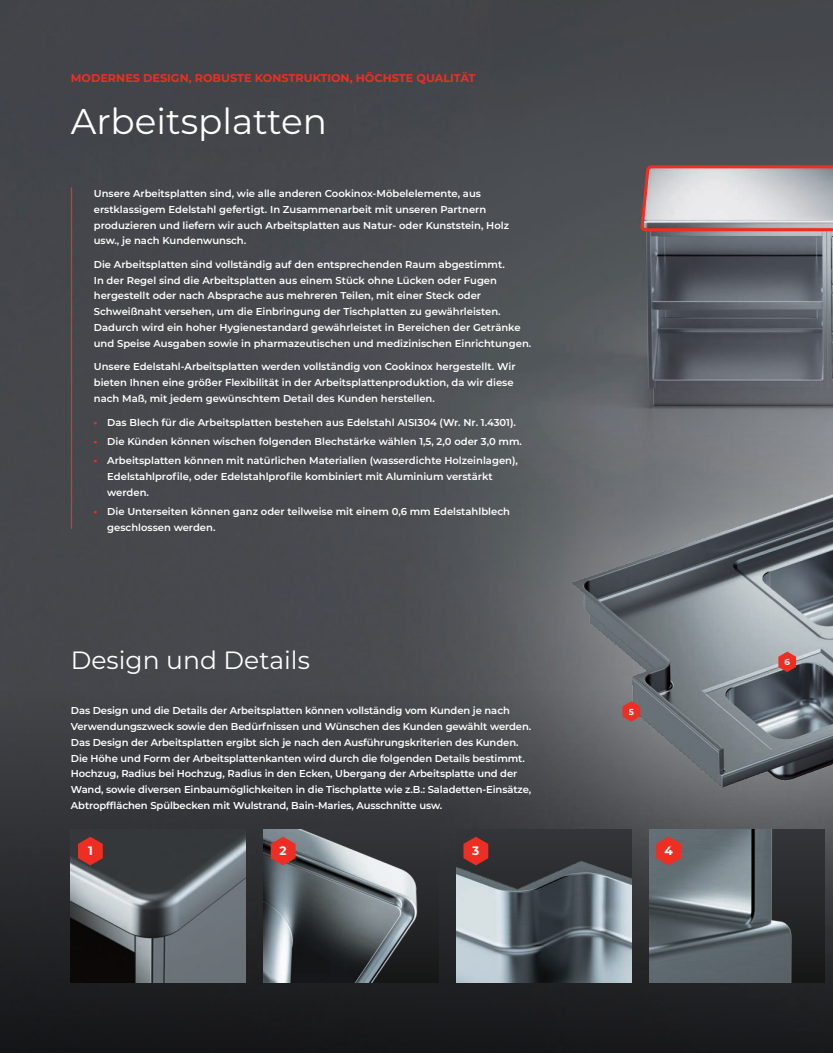
<style>
.page{position:relative;width:833px;height:1053px;background:#fff}
.page>*{position:absolute;margin:0;border:0;box-sizing:border-box;transform-origin:0 0}
.t1{font:35.75px "Montserrat";color:#fff}
.t2{font:25px "Montserrat";color:#fff}
.t3{font:700 12.12px "Montserrat";color:#fff}
.t4{font:700 11.25px "Montserrat";color:#ee2e22}
.t5{font:600 10px/15.8px "Montserrat";color:#fff}
.t6{font:700 8.75px "Montserrat";color:#fff}
.s1{font-weight:900;color:#ee2e22}
</style>
<div class="page">
<div style="left:0;top:0;width:833px;height:691px;background:#45474c"></div>
<div style="left:0;top:691px;width:833px;height:361px;background:linear-gradient(to bottom,#45464b,#151617)"></div>
<div style="left:369px;top:243px;width:464px;height:759px;background:#fff;opacity:.75"></div>
<img style="left:516px;top:397px;width:317px;height:443px">
<hr style="left:71px;top:187px;width:1px;height:342px;background:#ee2e22">
<svg style="left:638px;top:164px;width:195px;height:68px;background:#c8b7b8"></svg>
<svg style="left:778px;top:651px;width:18px;height:21px"></svg>
<svg style="left:622px;top:701px;width:18px;height:20px"></svg>
<img style="left:456px;top:829px;width:175px;height:152px">
<img style="left:264px;top:829px;width:174px;height:152px">
<img style="left:71px;top:829px;width:175px;height:152px">
<svg style="left:78px;top:836px;width:25px;height:29px"></svg>
<svg style="left:271px;top:836px;width:24px;height:29px"></svg>
<svg style="left:463px;top:836px;width:25px;height:29px"></svg>
<img style="left:649px;top:829px;width:175px;height:152px">
<svg style="left:656px;top:836px;width:25px;height:29px"></svg>
<p class="t4" style="left:71px;top:70px;width:406px">MODERNES DESIGN, ROBUSTE KONSTRUKTION, HÖCHSTE QUALITÄT</p>
<h1 class="t1" style="left:71px;top:97px;width:257px">Arbeitsplatten</h1>
<p class="t5" style="left:94px;top:185px;width:417px">Unsere Arbeitsplatten sind, wie alle anderen Cookinox-Möbelelemente, aus erstklassigem Edelstahl gefertigt. In Zusammenarbeit mit unseren Partnern produzieren und liefern wir auch Arbeitsplatten aus Natur- oder Kunststein, Holz usw., je nach Kundenwunsch.</p>
<p class="t5" style="left:94px;top:256px;width:439px">Die Arbeitsplatten sind vollständig auf den entsprechenden Raum abgestimmt.<br>In der Regel sind die Arbeitsplatten aus einem Stück ohne Lücken oder Fugen hergestellt oder nach Absprache aus mehreren Teilen, mit einer Steck oder Schweißnaht versehen, um die Einbringung der Tischplatten zu gewährleisten.<br>Dadurch wird ein hoher Hygienestandard gewährleistet in Bereichen der Getränke und Speise Ausgaben sowie in pharmazeutischen und medizinischen Einrichtungen.</p>
<p class="t5" style="left:94px;top:358px;width:423px">Unsere Edelstahl-Arbeitsplatten werden vollständig von Cookinox hergestellt. Wir bieten Ihnen eine größer Flexibilität in der Arbeitsplattenproduktion, da wir diese nach Maß, mit jedem gewünschtem Detail des Kunden herstellen.</p>
<p class="t5" style="left:94px;top:412px;width:430px;line-height:19.2px"><span class="s1">·</span> Das Blech für die Arbeitsplatten bestehen aus Edelstahl AISI304 (Wr. Nr. 1.4301).<br><span class="s1">·</span> Die Künden können wischen folgenden Blechstärke wählen 1,5, 2,0 oder 3,0 mm. <span class="s1">·</span> Arbeitsplatten können mit natürlichen Materialien (wasserdichte Holzeinlagen),</p>
<p class="t5" style="left:107px;top:468px;width:387px">Edelstahlprofile, oder Edelstahlprofile kombiniert mit Aluminium verstärkt werden.</p>
<p class="t5" style="left:107px;top:503px;width:404px;text-indent:-13px"><span class="s1">·</span> Die Unterseiten können ganz oder teilweise mit einem 0,6 mm Edelstahlblech geschlossen werden.</p>
<h2 class="t2" style="left:71px;top:643px;width:240px">Design und Details</h2>
<p class="t6" style="left:784px;top:655px;width:7px">6</p>
<p class="t6" style="left:629px;top:705px;width:7px">5</p>
<p class="t5" style="left:71px;top:702px;width:462px">Das Design und die Details der Arbeitsplatten können vollständig vom Kunden je nach Verwendungszweck sowie den Bedürfnissen und Wünschen des Kunden gewählt werden.<br>Das Design der Arbeitsplatten ergibt sich je nach den Ausführungskriterien des Kunden.<br>Die Höhe und Form der Arbeitsplattenkanten wird durch die folgenden Details bestimmt.<br>Hochzug, Radius bei Hochzug, Radius in den Ecken, Ubergang der Arbeitsplatte und der Wand, sowie diversen Einbaumöglichkeiten in die Tischplatte wie z.B.: Saladetten-Einsätze, Abtropfflächen Spülbecken mit Wulstrand, Bain-Maries, Ausschnitte usw.</p>
<p class="t3" style="left:88px;top:842px;width:6px">1</p>
<p class="t3" style="left:279px;top:842px;width:9px">2</p>
<p class="t3" style="left:472px;top:842px;width:9px">3</p>
<p class="t3" style="left:664px;top:842px;width:10px">4</p>
</div>
